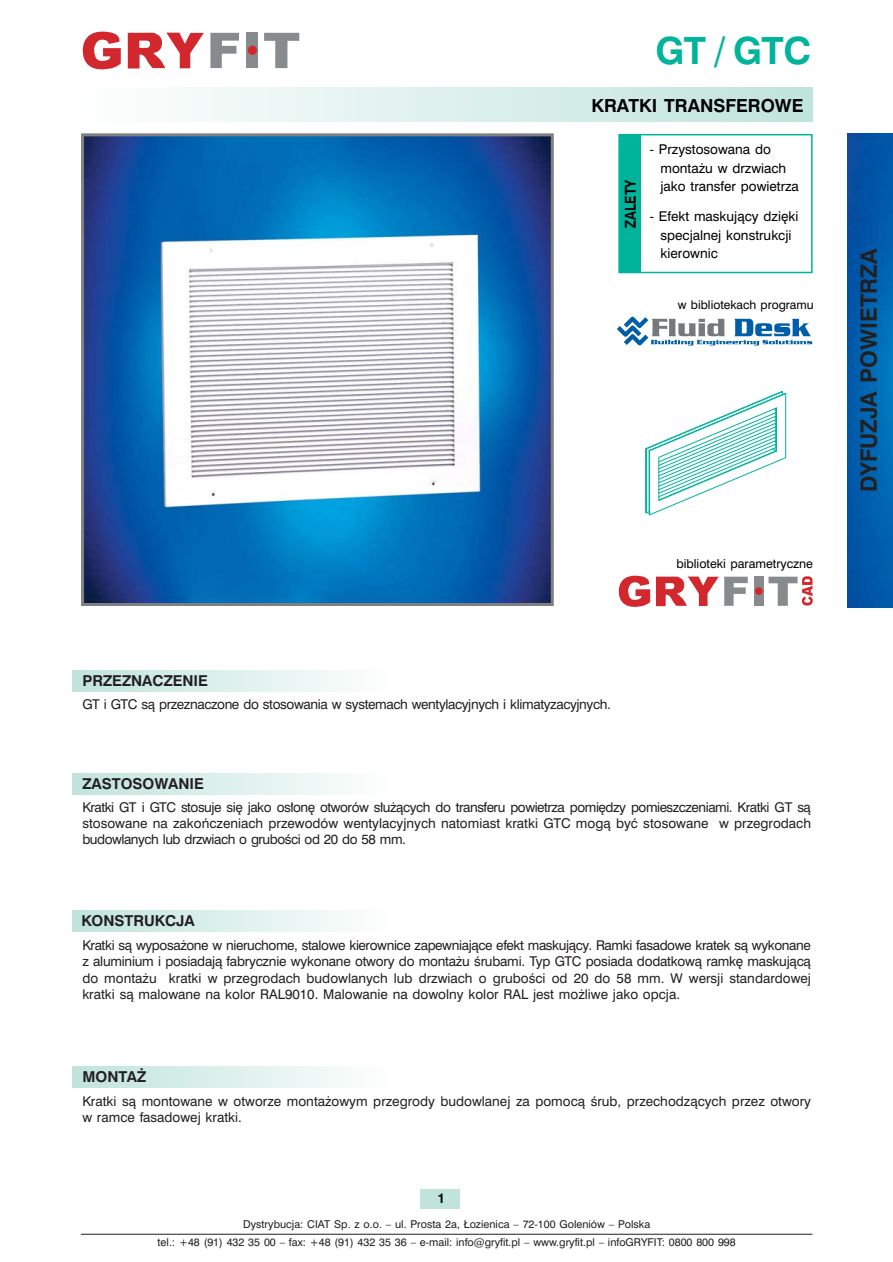
<style>
.page{position:relative;width:893px;height:1262px;background:#fff}
.page>*{position:absolute;margin:0;border:0;box-sizing:border-box;transform-origin:0 0}
.t1{font:700 37.5px "Swiss 721 PL";color:#00b49c}
.t2{font:700 22.5px "Swiss 721 PL";color:#231f20}
.t3{font:700 18px "Swiss 721 PL";color:#000}
.t4{font:700 15px "Swiss 721 PL";color:#231f20}
.t5{font:700 15px "Swiss 721 PL";color:#000;scale:.86 1}
.t6{font:13.5px/16.2px "Swiss 721 PL";color:#231f20;text-align:justify}
.t7{font:13.5px/19.4px "Swiss 721 PL";color:#000}
.t8{font:13.5px "Swiss 721 PL";letter-spacing:-.03em;color:#231f20}
.t9{font:700 13.5px "Swiss 721 PL";color:#000}
.t10{font:12.45px "Swiss 721 PL";color:#000}
.t11{font:12px "Swiss 721 PL";color:#000}
.t12{font:10.8px/17.2px "Swiss 721 PL";color:#231f20;text-align:center}
</style>
<div class="page">
<svg style="left:264px;top:33px;width:35px;height:35px"></svg>
<div style="left:246px;top:33px;width:12px;height:35px;background:#888b8d"></div>
<div style="left:248px;top:46px;width:9px;height:9px;background:#d2272d;border-radius:50%"></div>
<svg style="left:210px;top:33px;width:29px;height:35px"></svg>
<svg style="left:128px;top:33px;width:76px;height:35px"></svg>
<svg style="left:82px;top:32px;width:39px;height:38px"></svg>
<div style="left:73px;top:88px;width:739px;height:34px;background:linear-gradient(to right,#feffff,#c0e4db)"></div>
<img style="left:85px;top:137px;width:464px;height:465px">
<div style="left:81px;top:133px;width:472px;height:473px;border:3px solid #808080"></div>
<div style="left:420px;top:1188px;width:39px;height:20px;background:#c0e4dc"></div>
<div style="left:73px;top:670px;width:319px;height:21px;background:linear-gradient(to right,#c0e4dc,#fefffe)"></div>
<div style="left:73px;top:910px;width:319px;height:21px;background:linear-gradient(to right,#c0e4dc,#fefffe)"></div>
<div style="left:73px;top:1066px;width:319px;height:21px;background:linear-gradient(to right,#c0e4dc,#fefffe)"></div>
<img style="left:847px;top:133px;width:45px;height:474px">
<div style="left:73px;top:773px;width:319px;height:21px;background:linear-gradient(to right,#c0e4dc,#fefffe)"></div>
<hr style="left:81px;top:1233px;width:731px;height:1px;background:#231f20">
<svg style="left:645px;top:391px;width:141px;height:124px"></svg>
<div style="left:618px;top:134px;width:194px;height:139px;border:2px solid #00b49c"></div>
<div style="left:619px;top:134px;width:21px;height:138px;background:#00b49c"></div>
<svg style="left:617px;top:316px;width:195px;height:30px"></svg>
<div style="left:753px;top:576px;width:10px;height:29px;background:#888b8d"></div>
<div style="left:755px;top:587px;width:7px;height:8px;background:#d2272d;border-radius:50%"></div>
<svg style="left:724px;top:576px;width:23px;height:30px"></svg>
<svg style="left:618px;top:575px;width:100px;height:32px"></svg>
<svg style="left:768px;top:576px;width:44px;height:30px"></svg>
<h1 class="t1" style="left:655px;top:32px;width:157px">GT / GTC</h1>
<h3 class="t3" style="left:591px;top:97px;width:214px">KRATKI TRANSFEROWE</h3>
<p class="t5" style="left:623px;top:228px;width:58px;rotate:-90deg">ZALETY</p>
<p class="t7" style="left:660px;top:140px;width:127px;text-indent:-11px">- Przystosowana do monta˝u w drzwiach</p>
<p class="t7" style="left:660px;top:177px;width:140px">jako transfer powietrza</p>
<p class="t7" style="left:649px;top:207px;width:150px;text-align:center">- Efekt maskujàcy dzi´ki specjalnej konstrukcji</p>
<p class="t7" style="left:660px;top:244px;width:59px">kierownic</p>
<p class="t11" style="left:678px;top:299px;width:137px">w bibliotekach programu</p>
<p class="t4" style="left:83px;top:673px;width:127px">PRZEZNACZENIE</p>
<p class="t8" style="left:82px;top:697px;width:530px">GT i GTC sà przeznaczone do stosowania w systemach wentylacyjnych i klimatyzacyjnych.</p>
<p class="t10" style="left:676px;top:557px;width:138px">biblioteki parametryczne</p>
<p class="t4" style="left:83px;top:776px;width:123px">ZASTOSOWANIE</p>
<p class="t6" style="left:82px;top:799px;width:730px">Kratki GT i GTC stosuje si´ jako os∏on´ otworów s∏u˝àcych do transferu powietrza pomi´dzy pomieszczeniami. Kratki GT sà stosowane na zakoƒczeniach przewodów wentylacyjnych natomiast kratki GTC mogà byç stosowane w przegrodach budowlanych lub drzwiach o gruboÊci od 20 do 58 mm.</p>
<p class="t4" style="left:81px;top:913px;width:115px">KONSTRUKCJA</p>
<p class="t6" style="left:82px;top:938px;width:730px">Kratki sà wyposa˝one w nieruchome, stalowe kierownice zapewniajàce efekt maskujàcy. Ramki fasadowe kratek sà wykonane z aluminium i posiadajà fabrycznie wykonane otwory do monta˝u Êrubami. Typ GTC posiada dodatkowà ramk´ maskujàcà do monta˝u kratki w przegrodach budowlanych lub drzwiach o gruboÊci od 20 do 58 mm. W wersji standardowej kratki sà malowane na kolor RAL9010. Malowanie na dowolny kolor RAL jest mo˝liwe jako opcja.</p>
<p class="t4" style="left:83px;top:1069px;width:65px">MONTA˚</p>
<p class="t6" style="left:82px;top:1093px;width:730px">Kratki sà montowane w otworze monta˝owym przegrody budowlanej za pomocà Êrub, przechodzàcych przez otwory w ramce fasadowej kratki.</p>
<p class="t9" style="left:437px;top:1191px;width:9px">1</p>
<p class="t12" style="left:158px;top:1216px;width:579px">Dystrybucja: CIAT Sp. z o.o. – ul. Prosta 2a, ¸ozienica – 72-100 Goleniów – Polska<br>tel.: +48 (91) 432 35 00 – fax: +48 (91) 432 35 36 – e-mail: info@gryfit.pl – www.gryfit.pl – infoGRYFIT: 0800 800 998</p>
<h2 class="t2" style="left:857px;top:492px;width:245px;rotate:-90deg">DYFUZJA POWIETRZA</h2>
</div>
